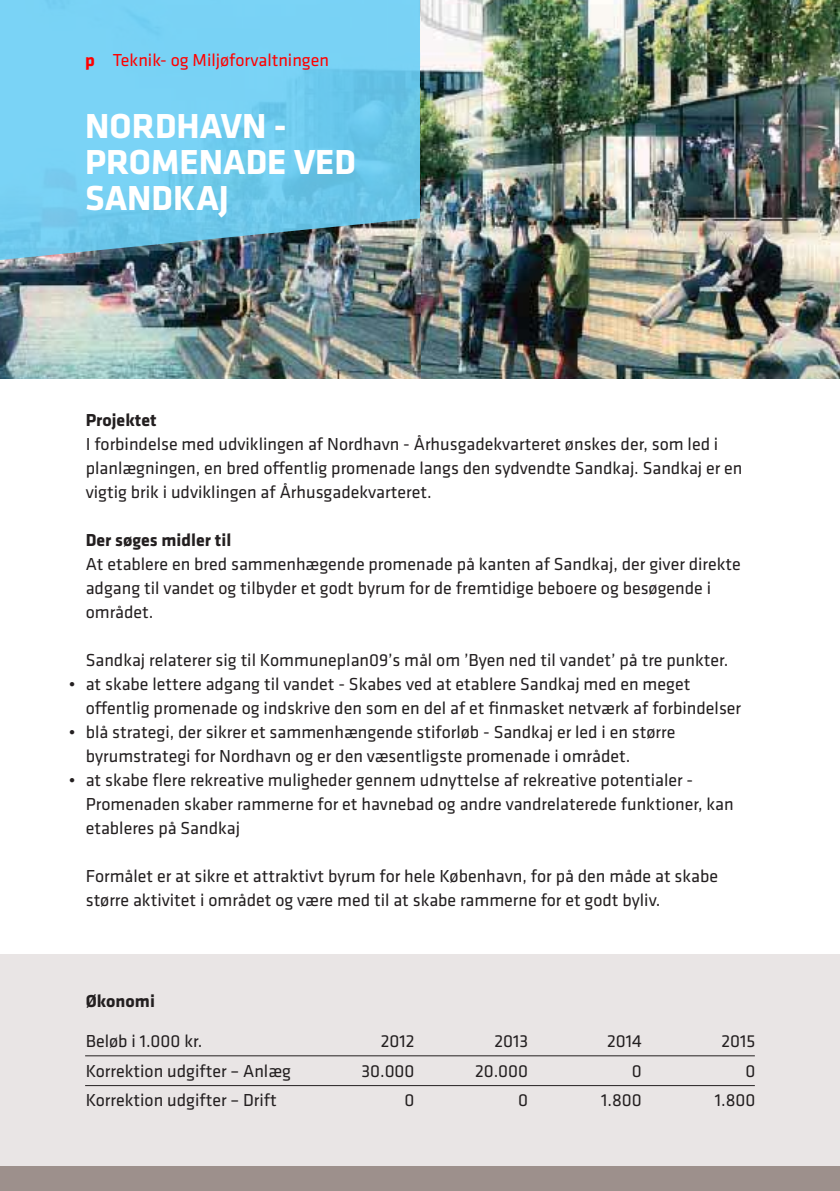
<style>
.page{position:relative;width:840px;height:1191px;background:#fff}
.page>*{position:absolute;margin:0;border:0;box-sizing:border-box;transform-origin:0 0}
.t1{font:700 36px/36px "Klavika";color:#fff}
.t2{font:18px/24px "Klavika";color:#231f20}
.t3{font:700 18px "Klavika";color:#231f20}
.t4{font:18px "Klavika";color:#f00}
.s1{font-weight:700}
</style>
<div class="page">
<div style="left:0;top:954px;width:839px;height:237px;background:#e9e5e5"></div>
<hr style="left:85px;top:1055px;width:669px;height:1px;background:#231f20">
<hr style="left:85px;top:1085px;width:669px;height:1px;background:#231f20">
<div style="left:0;top:1167px;width:839px;height:24px;background:#9d908c"></div>
<img style="left:0;top:0;width:839px;height:378px">
<svg style="left:0;top:0;width:420px;height:262px;background:#72c5e5"></svg>
<p class="t4" style="left:85px;top:51px;width:245px"><span class="s1">p</span> Teknik- og Miljøforvaltningen</p>
<h1 class="t1" style="left:85px;top:108px;width:272px">NORDHAVN -<br>PROMENADE VED<br>SANDKAJ</h1>
<p class="t3" style="left:86px;top:410px;width:72px">Projektet</p>
<p class="t2" style="left:86px;top:433px;width:658px">I forbindelse med udviklingen af Nordhavn - Århusgadekvarteret ønskes der, som led i planlægningen, en bred offentlig promenade langs den sydvendte Sandkaj. Sandkaj er en vigtig brik i udviklingen af Århusgadekvarteret.</p>
<p class="t3" style="left:86px;top:530px;width:147px">Der søges midler til</p>
<p class="t2" style="left:86px;top:553px;width:656px">At etablere en bred sammenhægende promenade på kanten af Sandkaj, der giver direkte adgang til vandet og tilbyder et godt byrum for de fremtidige beboere og besøgende i området.</p>
<p class="t2" style="left:86px;top:648px;width:643px">Sandkaj relaterer sig til Kommuneplan09’s mål om ’Byen ned til vandet’ på tre punkter.</p>
<p class="t2" style="left:86px;top:672px;width:656px;text-indent:-17px">• at skabe lettere adgang til vandet - Skabes ved at etablere Sandkaj med en meget offentlig promenade og indskrive den som en del af et finmasket netværk af forbindelser</p>
<p class="t2" style="left:86px;top:720px;width:590px;text-indent:-17px">• blå strategi, der sikrer et sammenhængende stiforløb - Sandkaj er led i en større byrumstrategi for Nordhavn og er den væsentligste promenade i området.</p>
<p class="t2" style="left:86px;top:768px;width:649px;text-indent:-17px">• at skabe flere rekreative muligheder gennem udnyttelse af rekreative potentialer -<br>Promenaden skaber rammerne for et havnebad og andre vandrelaterede funktioner, kan etableres på Sandkaj</p>
<p class="t2" style="left:86px;top:865px;width:633px">Formålet er at sikre et attraktivt byrum for hele København, for på den måde at skabe større aktivitet i området og være med til at skabe rammerne for et godt byliv.</p>
<p class="t3" style="left:86px;top:990px;width:71px">Økonomi</p>
<p class="t2" style="left:86px;top:1029px;width:118px">Beløb i 1.000 kr.</p>
<p class="t2" style="left:380px;top:1029px;width:35px">2012</p>
<p class="t2" style="left:494px;top:1029px;width:35px">2013</p>
<p class="t2" style="left:606px;top:1029px;width:36px">2014</p>
<p class="t2" style="left:721px;top:1029px;width:35px">2015</p>
<p class="t2" style="left:86px;top:1059px;width:207px">Korrektion udgifter – Anlæg</p>
<p class="t2" style="left:361px;top:1059px;width:55px">30.000</p>
<p class="t2" style="left:474px;top:1059px;width:55px">20.000</p>
<p class="t2" style="left:631px;top:1059px;width:11px">0</p>
<p class="t2" style="left:745px;top:1059px;width:11px">0</p>
<p class="t2" style="left:86px;top:1088px;width:192px">Korrektion udgifter – Drift</p>
<p class="t2" style="left:404px;top:1088px;width:11px">0</p>
<p class="t2" style="left:518px;top:1088px;width:11px">0</p>
<p class="t2" style="left:601px;top:1088px;width:42px">1.800</p>
<p class="t2" style="left:714px;top:1088px;width:42px">1.800</p>
</div>
